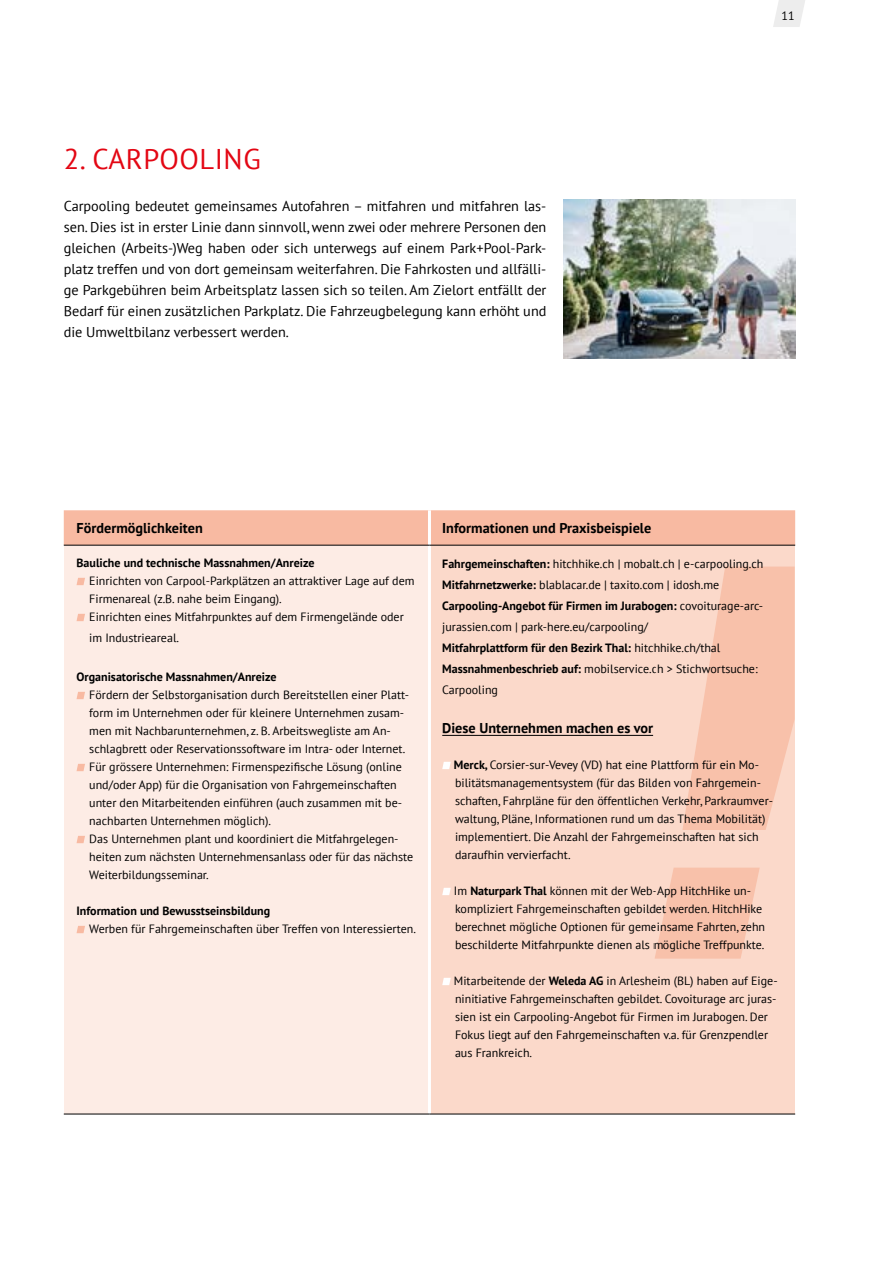
<style>
.page{position:relative;width:893px;height:1263px;background:#fff}
.page>*{position:absolute;margin:0;border:0;box-sizing:border-box;transform-origin:0 0}
.t1{font:28.5px "PT Sans";letter-spacing:.02em;color:#e30613}
.t2{font:14.25px/21px "PT Sans";color:#000;text-align:justify}
.t3{font:700 14.25px "PT Sans";color:#000}
.t4{font:12px/18px "PT Sans";color:#000}
.t5{font:700 12px "PT Sans";color:#000}
.s1{font-weight:700}
</style>
<div class="page">
<svg style="left:773px;top:0;width:32px;height:27px"></svg>
<div style="left:64px;top:510px;width:731px;height:35px;background:#f8baa2"></div>
<div style="left:64px;top:545px;width:365px;height:569px;background:#fdece5"></div>
<div style="left:429px;top:545px;width:366px;height:569px;background:#fbd9ca"></div>
<hr style="left:428px;top:510px;width:3px;height:35px;background:#fff">
<hr style="left:428px;top:545px;width:3px;height:569px;background:#fff">
<hr style="left:64px;top:545px;width:365px;height:1px;background:#000">
<hr style="left:64px;top:1114px;width:365px;height:1px;background:#000">
<hr style="left:429px;top:1114px;width:366px;height:1px;background:#000">
<hr style="left:429px;top:545px;width:366px;height:1px;background:#000">
<svg style="left:77px;top:578px;width:8px;height:7px"></svg>
<svg style="left:77px;top:614px;width:8px;height:7px"></svg>
<svg style="left:77px;top:692px;width:8px;height:7px"></svg>
<svg style="left:77px;top:764px;width:8px;height:7px"></svg>
<svg style="left:77px;top:836px;width:8px;height:7px"></svg>
<svg style="left:77px;top:926px;width:8px;height:7px"></svg>
<hr style="left:442px;top:735px;width:211px;height:1px;background:#000">
<svg style="left:442px;top:762px;width:9px;height:7px"></svg>
<svg style="left:442px;top:888px;width:9px;height:7px"></svg>
<svg style="left:442px;top:978px;width:9px;height:7px"></svg>
<img style="left:563px;top:200px;width:232px;height:158px">
<svg style="left:655px;top:567px;width:140px;height:391px;fill:#f8c1aa"></svg>
<h1 class="t1" style="left:64px;top:141px;width:199px">2. CARPOOLING</h1>
<p class="t2" style="left:64px;top:195px;width:484px">Carpooling bedeutet gemeinsames Autofahren – mitfahren und mitfahren las&shy;sen. Dies ist in erster Linie dann sinnvoll, wenn zwei oder mehrere Personen den gleichen (Arbeits-)Weg haben oder sich unterwegs auf einem Park+Pool-Park&shy;platz treffen und von dort gemeinsam weiterfahren. Die Fahrkosten und allfälli&shy;ge Parkgebühren beim Arbeitsplatz lassen sich so teilen. Am Zielort entfällt der Bedarf für einen zusätzlichen Parkplatz. Die Fahrzeugbelegung kann erhöht und die Umweltbilanz verbessert werden.</p>
<p class="t4" style="left:782px;top:7px;width:15px">11</p>
<p class="t3" style="left:77px;top:518px;width:128px">Fördermöglichkeiten</p>
<p class="t3" style="left:442px;top:518px;width:211px">Informationen und Praxisbeispiele</p>
<p class="t5" style="left:77px;top:555px;width:239px">Bauliche und technische Massnahmen/Anreize</p>
<p class="t4" style="left:89px;top:572px;width:327px">Einrichten von Carpool-Parkplätzen an attraktiver Lage auf dem<br>Firmenareal (z.B. nahe beim Eingang).<br>Einrichten eines Mitfahrpunktes auf dem Firmengelände oder</p>
<p class="t4" style="left:89px;top:629px;width:91px">im Industrieareal.</p>
<p class="t5" style="left:77px;top:669px;width:202px">Organisatorische Massnahmen/Anreize</p>
<p class="t4" style="left:89px;top:686px;width:325px">Fördern der Selbstorganisation durch Bereitstellen einer Platt&shy;form im Unternehmen oder für kleinere Unternehmen zusam&shy;men mit Nachbarunternehmen, z. B. Arbeitswegliste am An&shy;schlagbrett oder Reservationssoftware im Intra- oder Internet.<br>Für grössere Unternehmen: Firmenspezifische Lösung (online und/oder App) für die Organisation von Fahrgemeinschaften unter den Mitarbeitenden einführen (auch zusammen mit be&shy;nachbarten Unternehmen möglich).<br>Das Unternehmen plant und koordiniert die Mitfahrgelegen&shy;heiten zum nächsten Unternehmensanlass oder für das nächste Weiterbildungsseminar.</p>
<p class="t5" style="left:77px;top:903px;width:195px">Information und Bewusstseinsbildung</p>
<p class="t4" style="left:89px;top:920px;width:328px">Werben für Fahrgemeinschaften über Treffen von Interessierten.</p>
<p class="t4" style="left:442px;top:553px;width:323px;line-height:21px"><span class="s1">Fahrgemeinschaften:</span> hitchhike.ch | mobalt.ch | e-carpooling.ch <span class="s1">Mitfahrnetzwerke:</span> blablacar.de | taxito.com | idosh.me <span class="s1">Carpooling-Angebot für Firmen im Jurabogen:</span> covoiturage-arc&shy;jurassien.com | park-here.eu/carpooling/<br><span class="s1">Mitfahrplattform für den Bezirk Thal:</span> hitchhike.ch/thal <span class="s1">Massnahmenbeschrieb auf:</span> mobilservice.ch &gt; Stichwortsuche:<br>Carpooling</p>
<p class="t3" style="left:442px;top:719px;width:212px">Diese Unternehmen machen es vor</p>
<p class="t4" style="left:454px;top:756px;width:321px"><span class="s1">Merck,</span> Corsier-sur-Vevey (VD) hat eine Plattform für ein Mo&shy;bilitätsmanagementsystem (für das Bilden von Fahrgemein&shy;schaften, Fahrpläne für den öffentlichen Verkehr, Parkraumver&shy;waltung, Pläne, Informationen rund um das Thema Mobilität) implementiert. Die Anzahl der Fahrgemeinschaften hat sich daraufhin vervierfacht.</p>
<p class="t4" style="left:454px;top:882px;width:313px">Im <span class="s1">Naturpark Thal</span> können mit der Web-App HitchHike un&shy;kompliziert Fahrgemeinschaften gebildet werden. HitchHike berechnet mögliche Optionen für gemeinsame Fahrten, zehn beschilderte Mitfahrpunkte dienen als mögliche Treffpunkte.</p>
<p class="t4" style="left:454px;top:972px;width:325px">Mitarbeitende der <span class="s1">Weleda AG</span> in Arlesheim (BL) haben auf Eige&shy;ninitiative Fahrgemeinschaften gebildet. Covoiturage arc juras&shy;sien ist ein Carpooling-Angebot für Firmen im Jurabogen. Der Fokus liegt auf den Fahrgemeinschaften v.a. für Grenzpendler aus Frankreich.</p>
</div>
